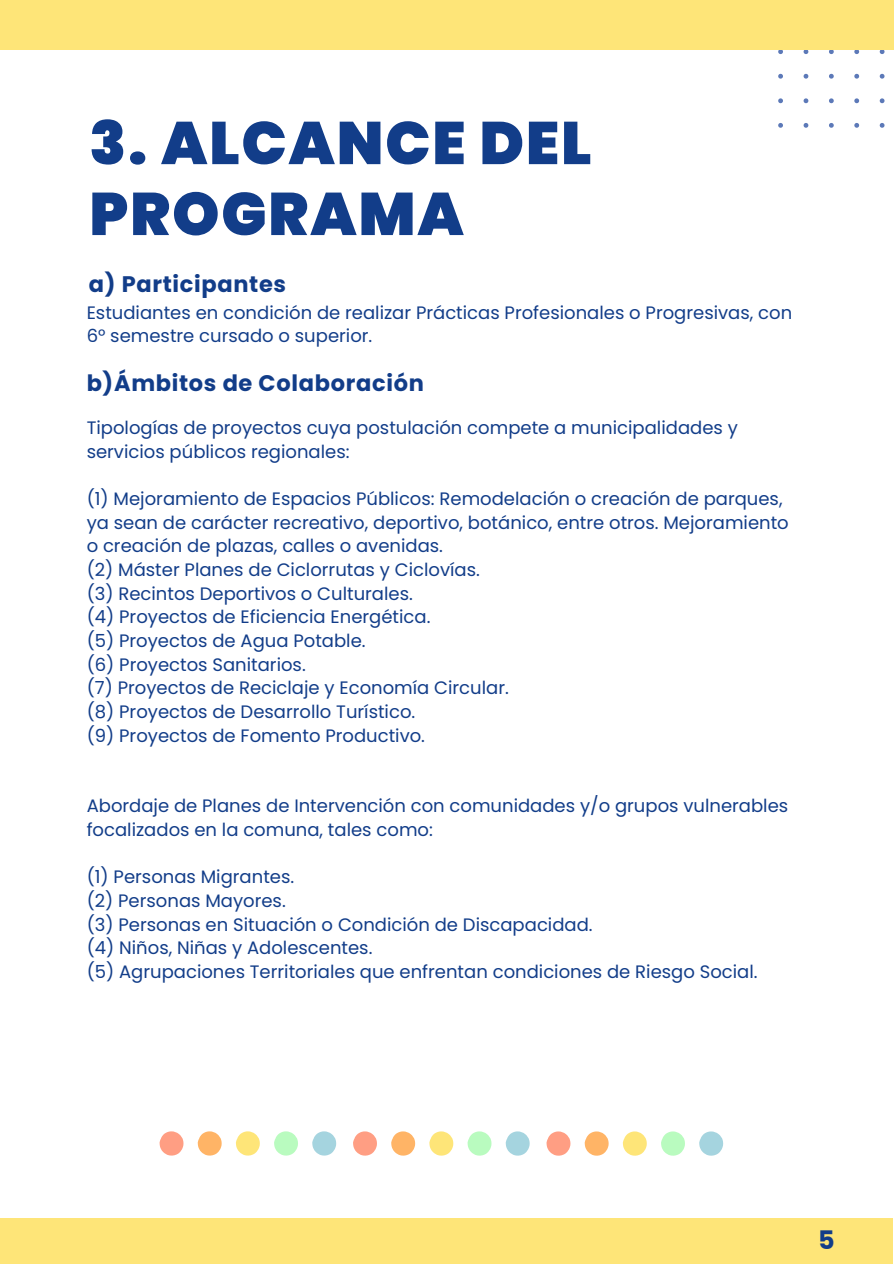
<style>
.page{position:relative;width:894px;height:1264px;background:#fff}
.page>*{position:absolute;margin:0;border:0;box-sizing:border-box;transform-origin:0 0}
.t1{font:900 60px/70.8px "Poppins";letter-spacing:.03em;color:#123d89}
.t2{font:700 25.5px "Poppins";color:#123d89}
.t3{font:700 22.5px "Poppins";letter-spacing:.03em;color:#123d89}
.t4{font:18px/23.7px "Poppins";color:#123d89}
</style>
<div class="page">
<svg style="left:778px;top:50px;width:107px;height:78px"></svg>
<div style="left:0;top:0;width:893px;height:50px;background:#fee578"></div>
<div style="left:0;top:1218px;width:893px;height:45px;background:#fee578"></div>
<svg style="left:159px;top:1131px;width:24px;height:24px"></svg>
<svg style="left:197px;top:1131px;width:25px;height:24px"></svg>
<svg style="left:236px;top:1131px;width:24px;height:24px"></svg>
<svg style="left:312px;top:1131px;width:24px;height:24px"></svg>
<svg style="left:274px;top:1131px;width:24px;height:24px"></svg>
<svg style="left:353px;top:1131px;width:24px;height:24px"></svg>
<svg style="left:391px;top:1131px;width:24px;height:24px"></svg>
<svg style="left:429px;top:1131px;width:24px;height:24px"></svg>
<svg style="left:505px;top:1131px;width:24px;height:24px"></svg>
<svg style="left:467px;top:1131px;width:24px;height:24px"></svg>
<svg style="left:546px;top:1131px;width:24px;height:25px"></svg>
<svg style="left:584px;top:1131px;width:24px;height:25px"></svg>
<svg style="left:622px;top:1131px;width:24px;height:25px"></svg>
<svg style="left:699px;top:1131px;width:24px;height:25px"></svg>
<svg style="left:661px;top:1131px;width:23px;height:25px"></svg>
<h1 class="t1" style="left:89px;top:108px;width:503px">3. ALCANCE DEL<br>PROGRAMA</h1>
<h2 class="t3" style="left:89px;top:269px;width:199px">a) Participantes</h2>
<p class="t4" style="left:87px;top:301px;width:706px">Estudiantes en condición de realizar Prácticas Profesionales o Progresivas, con<br>6° semestre cursado o superior.</p>
<p class="t3" style="left:87px;top:367px;width:338px">b)Ámbitos de Colaboración</p>
<h2 class="t4" style="left:87px;top:416px;width:652px">Tipologías de proyectos cuya postulación compete a municipalidades y servicios públicos regionales:</h2>
<p class="t4" style="left:87px;top:487px;width:703px">(1) Mejoramiento de Espacios Públicos: Remodelación o creación de parques, ya sean de carácter recreativo, deportivo, botánico, entre otros. Mejoramiento o creación de plazas, calles o avenidas.</p>
<p class="t4" style="left:87px;top:558px;width:394px">(2) Máster Planes de Ciclorrutas y Ciclovías.</p>
<p class="t4" style="left:87px;top:581px;width:327px">(3) Recintos Deportivos o Culturales.</p>
<p class="t4" style="left:87px;top:605px;width:345px">(4) Proyectos de Eficiencia Energética.</p>
<p class="t4" style="left:87px;top:628px;width:280px">(5) Proyectos de Agua Potable.</p>
<p class="t4" style="left:87px;top:652px;width:220px">(6) Proyectos Sanitarios.</p>
<p class="t4" style="left:87px;top:676px;width:423px">(7) Proyectos de Reciclaje y Economía Circular.</p>
<p class="t4" style="left:87px;top:699px;width:330px">(8) Proyectos de Desarrollo Turístico.</p>
<p class="t4" style="left:87px;top:723px;width:340px">(9) Proyectos de Fomento Productivo.</p>
<p class="t4" style="left:87px;top:794px;width:702px">Abordaje de Planes de Intervención con comunidades y/o grupos vulnerables focalizados en la comuna, tales como:</p>
<p class="t4" style="left:87px;top:865px;width:209px">(1) Personas Migrantes.</p>
<p class="t4" style="left:87px;top:888px;width:200px">(2) Personas Mayores.</p>
<p class="t4" style="left:87px;top:912px;width:507px">(3) Personas en Situación o Condición de Discapacidad.</p>
<p class="t4" style="left:87px;top:936px;width:287px">(4) Niños, Niñas y Adolescentes.</p>
<p class="t4" style="left:87px;top:959px;width:672px">(5) Agrupaciones Territoriales que enfrentan condiciones de Riesgo Social.</p>
<p class="t2" style="left:817px;top:1222px;width:18px">5</p>
</div>
